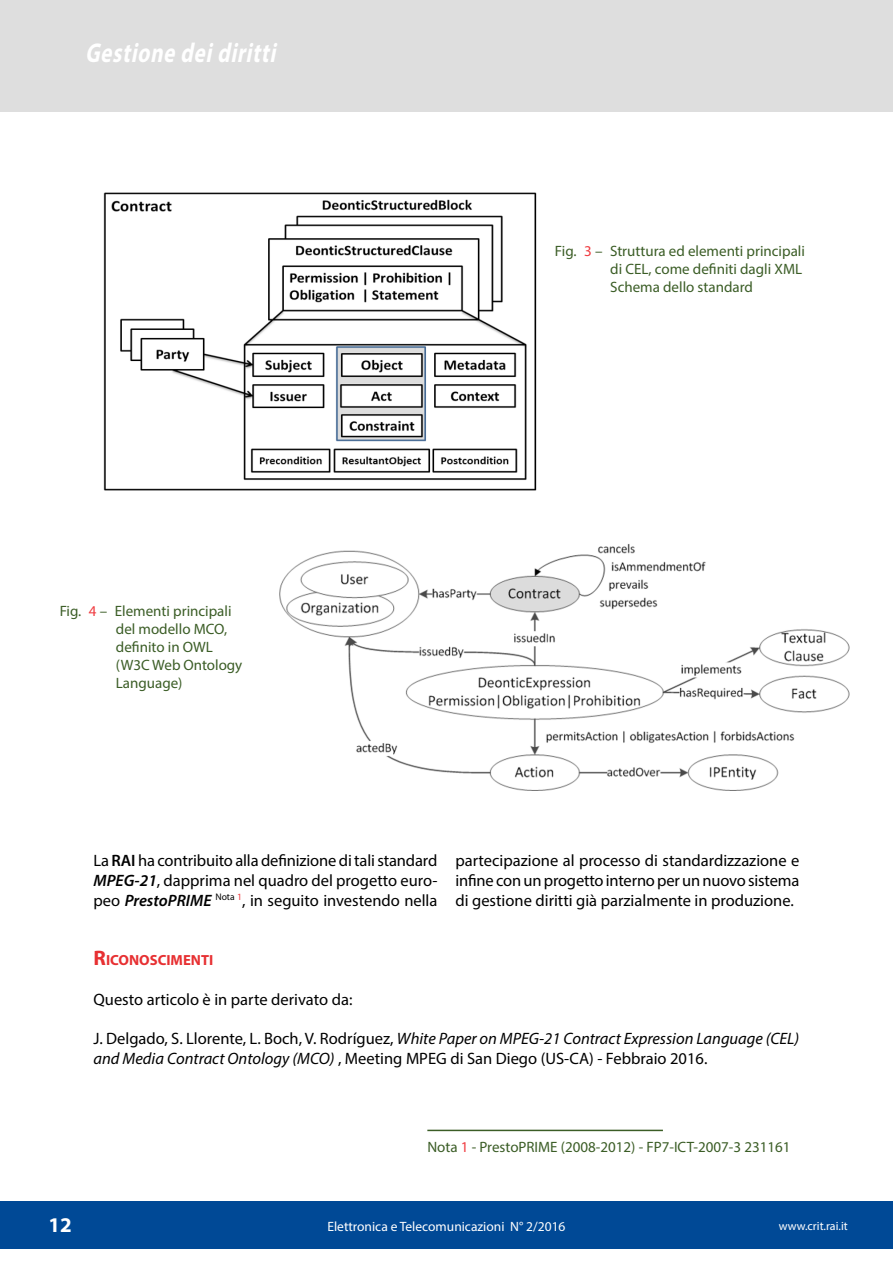
<style>
.page{position:relative;width:893px;height:1263px;background:#fff}
.page>*{position:absolute;margin:0;border:0;box-sizing:border-box;transform-origin:0 0}
.t1{font:italic 700 27.3px "Myriad Pro";color:#fff;scale:.77 1}
.t2{font:700 21px "Myriad Pro";color:#fff}
.E_T_paragrafo{font:16.5px/19.8px "Myriad Pro";color:#000;text-align:justify}
.Fianco_1_cifra{font:15px/18px "Myriad Pro";color:#3b5d26}
.Sotto_Sopra_1cifra{font:15px/18px "Myriad Pro";color:#3b5d26}
.E_T_Nota{font:15px "Myriad Pro";color:#3b5d26}
.E_T_Titolo1_NoNUMERO{font:700 14.7px "Myriad Pro";color:#e73032}
.t3{font:13.5px "Myriad Pro";color:#fff}
.t4{font:12px "Myriad Pro";color:#fff}
.s1{color:#f03a3f}
.s2{font-weight:600}
.s3{font-weight:600;font-style:italic}
.s4{font-size:21px}
.s5{font-style:italic}
</style>
<div class="page">
<img style="left:279px;top:544px;width:571px;height:247px">
<hr style="left:427px;top:1130px;width:236px;height:1px;background:#3b5d26">
<img style="left:103px;top:192px;width:434px;height:299px">
<div style="left:0;top:0;width:893px;height:112px;background:#dedede"></div>
<div style="left:0;top:1202px;width:893px;height:47px;background:#004996"></div>
<h1 class="t1" style="left:85px;top:35px;width:257px">Gestione deidiritti</h1>
<p class="Fianco_1_cifra" style="left:610px;top:241px;width:196px;text-indent:-55px">Fig. <span class="s1">3</span> – Struttura ed elementi principali di CEL, come definiti dagli XML<br>Schema dello standard</p>
<p class="Sotto_Sopra_1cifra" style="left:116px;top:601px;width:128px;text-indent:-56px">Fig. <span class="s1">4</span> – Elementi principali del modello MCO, definito in OWL (W3C Web Ontology<br>Language)</p>
<p class="E_T_paragrafo" style="left:94px;top:850px;width:345px">La <span class="s2">RAI</span> ha contribuito alla definizione di tali standard <span class="s3">MPEG-21</span>, dapprima nel quadro del progetto euro&shy;peo <span class="s3">PrestoPRIME</span> <sup>Nota</sup> <sup>1</sup>, in seguito investendo nella</p>
<p class="E_T_paragrafo" style="left:455px;top:850px;width:345px">partecipazione al processo di standardizzazione e infine con un progetto interno per un nuovo sistema di gestione diritti già parzialmente in produzione.</p>
<p class="E_T_Titolo1_NoNUMERO" style="left:94px;top:950px;width:119px"><span class="s4">R</span>ICONOSCIMENTI</p>
<p class="E_T_paragrafo" style="left:94px;top:989px;width:260px">Questo articolo è in parte derivato da:</p>
<p class="E_T_paragrafo" style="left:94px;top:1028px;width:707px">J. Delgado, S. Llorente, L. Boch, V. Rodríguez, <span class="s5">White Paper on MPEG-21 Contract Expression Language (CEL) and Media Contract Ontology (MCO)</span> , Meeting MPEG di San Diego (US-CA) - Febbraio 2016.</p>
<p class="E_T_Nota" style="left:427px;top:1138px;width:365px">Nota <span class="s1">1</span> - PrestoPRIME (2008-2012) - FP7-ICT-2007-3 231161</p>
<p class="t2" style="left:49px;top:1211px;width:25px">12</p>
<p class="t3" style="left:327px;top:1218px;width:240px">Elettronica e Telecomunicazioni N° 2/2016</p>
<p class="t4" style="left:779px;top:1219px;width:71px">www.crit.rai.it</p>
</div>
